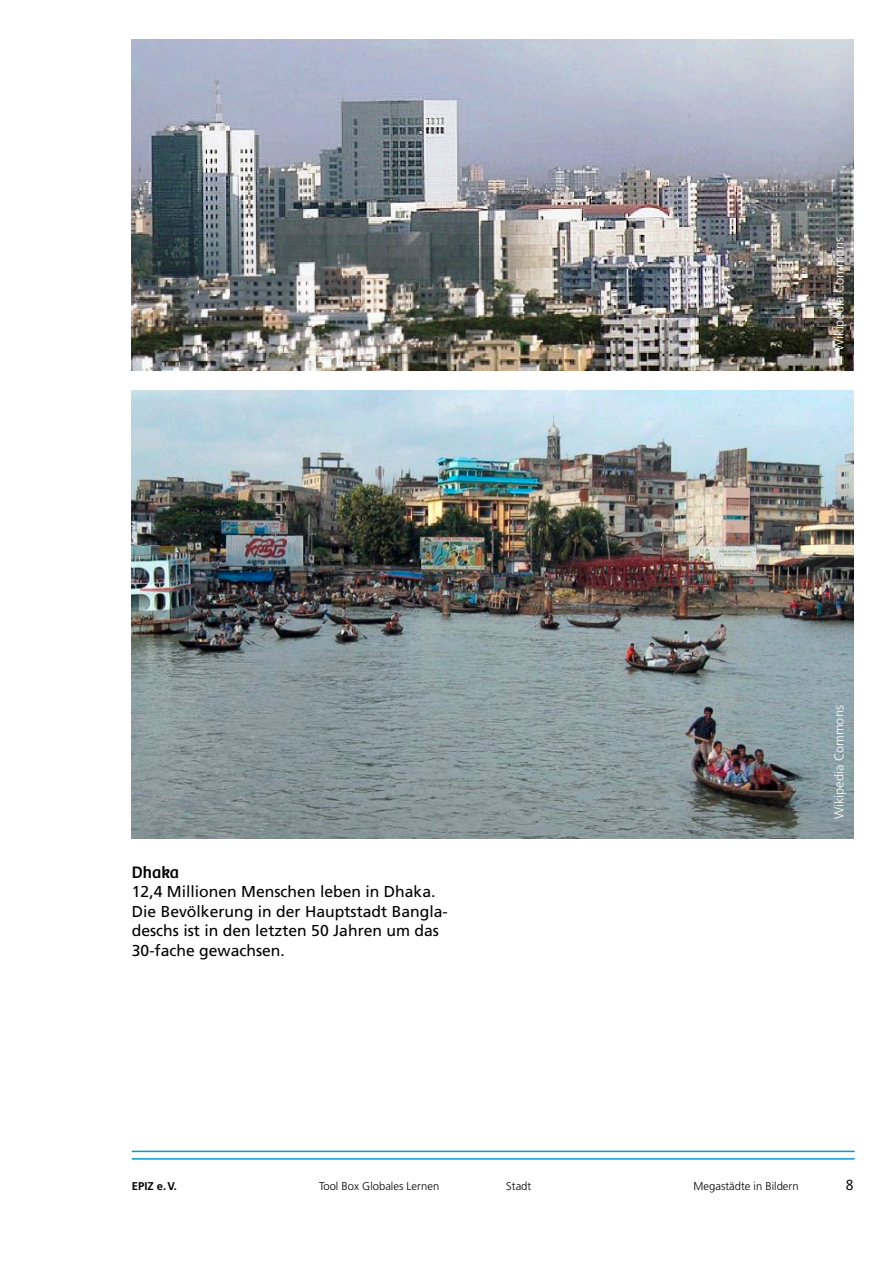
<style>
.page{position:relative;width:893px;height:1263px;background:#fff}
.page>*{position:absolute;margin:0;border:0;box-sizing:border-box;transform-origin:0 0}
.t1{font:17.25px "Bree";color:#000}
.t2{font:15.75px/19.5px "Frutiger";color:#000}
.t3{font:300 15.75px "Bree";color:#000}
.t4{font:300 12.75px "Frutiger";color:#fff}
.t5{font:300 11.25px "Frutiger";color:#000}
.t6{font:700 11.25px "Frutiger";color:#000}
</style>
<div class="page">
<hr style="left:132px;top:1158px;width:723px;height:2px;background:#009cd2">
<hr style="left:132px;top:1151px;width:723px;height:1px;background:#009cd2">
<img style="left:132px;top:390px;width:722px;height:448px">
<img style="left:132px;top:39px;width:722px;height:331px">
<p class="t4" style="left:832px;top:351px;width:115px;rotate:-90deg">Wikipedia Commons</p>
<p class="t1" style="left:132px;top:861px;width:49px">Dhaka</p>
<p class="t2" style="left:132px;top:882px;width:316px">12,4 Millionen Menschen leben in Dhaka.<br>Die Bevölkerung in der Hauptstadt Bangla&shy;deschs ist in den letzten 50 Jahren um das 30-fache gewachsen.</p>
<p class="t4" style="left:832px;top:819px;width:115px;rotate:-90deg">Wikipedia Commons</p>
<p class="t6" style="left:132px;top:1179px;width:46px">EPIZ e.V.</p>
<p class="t5" style="left:319px;top:1179px;width:122px">Tool Box Globales Lernen</p>
<p class="t5" style="left:506px;top:1179px;width:26px">Stadt</p>
<p class="t3" style="left:846px;top:1175px;width:10px">8</p>
<p class="t5" style="left:693px;top:1179px;width:107px">Megastädte in Bildern</p>
</div>
